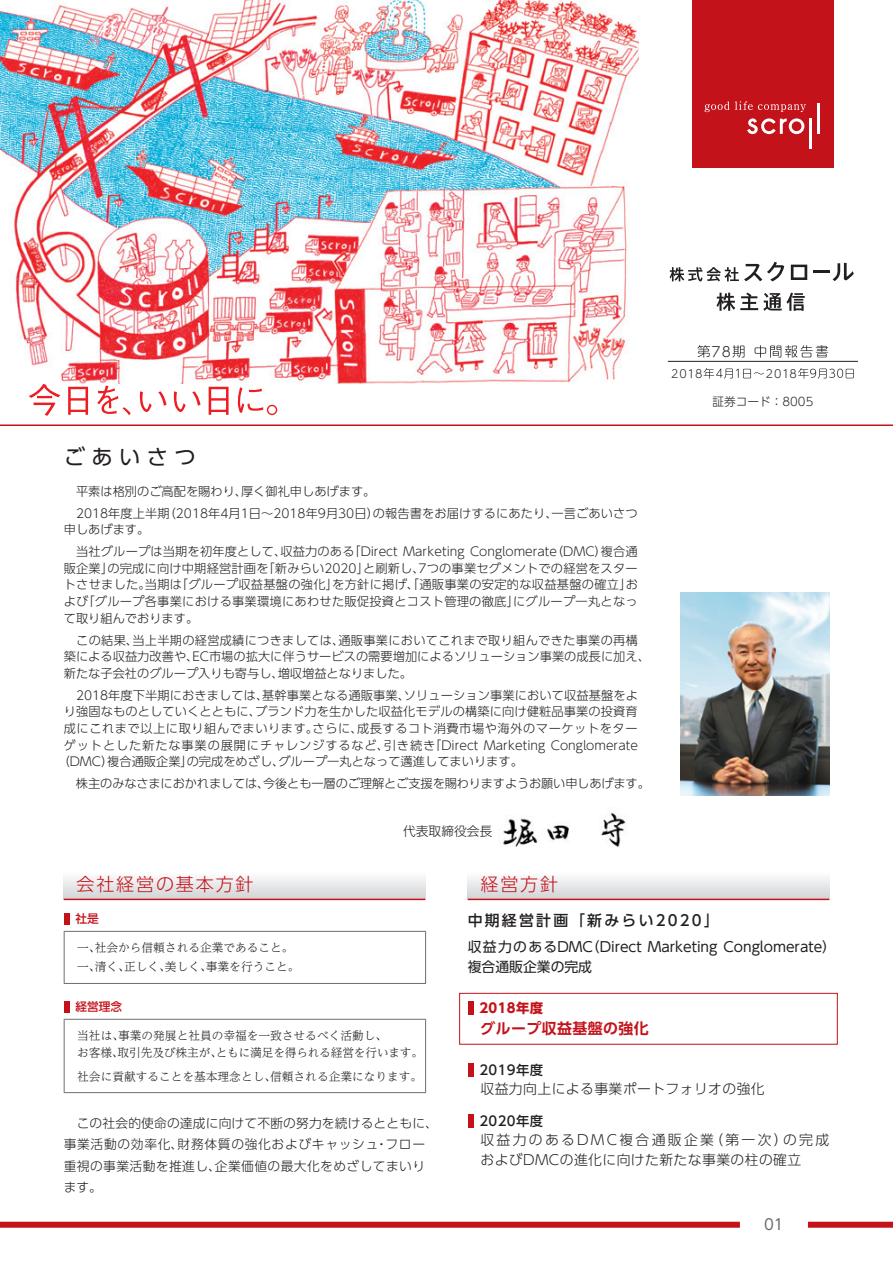
<style>
.page{position:relative;width:893px;height:1263px;background:#fff}
.page>*{position:absolute;margin:0;border:0;box-sizing:border-box;transform-origin:0 0}
.t1{font:21.3px "UD Shin Go Pro";letter-spacing:.3em;color:#231f20}
.t2{font:300 18px "UD Shin Go Pro";letter-spacing:.1em;color:#c4121a}
.t3{font:500 14.85px "UD Shin Go Pro";letter-spacing:.15em;color:#231f20}
.t4{font:700 14.85px "UD Shin Go Pro De";letter-spacing:.03em;color:#c4121a}
.t5{font:14.85px "UD Shin Go Pro";color:#6c6d70}
.t6{font:300 13.8px/19.2px "UD Shin Go Pro";letter-spacing:.03em;color:#231f20}
.t7{font:13.8px/19.2px "UD Shin Go Pro";color:#231f20}
.t8{font:300 13.8px "UD Shin M Go Pro";color:#231f20}
.t9{font:500 13.35px "UD Shin Go Pro";letter-spacing:.03em;color:#231f20}
.t10{font:700 13.35px "UD Shin Go Pro";letter-spacing:.03em;color:#c4121a}
.t11{font:300 12.75px/21.3px "UD Shin Go Pro";letter-spacing:.03em;color:#231f20}
.t12{font:300 12.75px "UD Shin Go Pro";color:#231f20}
.t13{font:300 12.15px/16.6px "UD Shin Go Pro";letter-spacing:.01em;color:#231f20}
.t14{font:300 12.15px "UD Shin Go Pro";letter-spacing:.07em;color:#231f20}
.t15{font:300 12.15px "UD Shin Go Pro";letter-spacing:-.01em;color:#231f20}
.t16{font:300 12.15px "UD Shin Go Pro";letter-spacing:.045em;color:#231f20}
.t17{font:300 11.7px/19.2px "UD Reimin Pro";color:#231f20}
.t18{font:300 11.7px "UD Shin Go Pro";color:#231f20}
.t19{font:500 11.7px "UD Shin Go Pro";color:#c4121a}
.t20{font:300 11.1px "UD Shin M Go Pro";letter-spacing:.06em;color:#231f20}
</style>
<div class="page">
<hr style="left:0;top:424px;width:893px;height:2px;background:#c4121a">
<svg style="left:669px;top:262px;width:115px;height:20px"></svg>
<svg style="left:791px;top:265px;width:16px;height:15px"></svg>
<hr style="left:813px;top:270px;width:17px;height:3px;background:#231f20">
<svg style="left:833px;top:263px;width:21px;height:18px"></svg>
<svg style="left:716px;top:293px;width:89px;height:18px"></svg>
<div style="left:692px;top:0;width:141px;height:168px;background:#c4121a"></div>
<svg style="left:704px;top:101px;width:25px;height:11px"></svg>
<svg style="left:735px;top:101px;width:71px;height:11px"></svg>
<hr style="left:817px;top:104px;width:3px;height:30px;background:#fff">
<hr style="left:809px;top:119px;width:3px;height:30px;background:#fff">
<svg style="left:747px;top:118px;width:57px;height:16px"></svg>
<hr style="left:668px;top:361px;width:190px;height:1px;background:#231f20">
<svg style="left:697px;top:345px;width:13px;height:13px"></svg>
<svg style="left:732px;top:345px;width:12px;height:13px"></svg>
<svg style="left:755px;top:345px;width:73px;height:13px"></svg>
<svg style="left:704px;top:368px;width:60px;height:11px"></svg>
<svg style="left:798px;top:368px;width:56px;height:11px"></svg>
<img style="left:0;top:0;width:638px;height:384px">
<svg style="left:29px;top:384px;width:31px;height:32px"></svg>
<svg style="left:68px;top:387px;width:20px;height:28px"></svg>
<svg style="left:97px;top:386px;width:34px;height:29px"></svg>
<svg style="left:140px;top:391px;width:26px;height:21px"></svg>
<svg style="left:174px;top:391px;width:26px;height:21px"></svg>
<svg style="left:209px;top:387px;width:20px;height:28px"></svg>
<svg style="left:238px;top:387px;width:39px;height:28px"></svg>
<div style="left:0;top:1222px;width:740px;height:6px;background:#c4121a"></div>
<div style="left:808px;top:1222px;width:85px;height:6px;background:#c4121a"></div>
<img style="left:680px;top:592px;width:149px;height:203px">
<img style="left:499px;top:812px;width:127px;height:35px">
<svg style="left:64px;top:878px;width:361px;height:21px"></svg>
<hr style="left:64px;top:899px;width:361px;height:1px;background:#c4121a">
<svg style="left:468px;top:878px;width:361px;height:21px"></svg>
<hr style="left:468px;top:899px;width:361px;height:1px;background:#c4121a">
<div style="left:468px;top:1063px;width:6px;height:13px;background:#c4121a"></div>
<div style="left:468px;top:1114px;width:6px;height:13px;background:#c4121a"></div>
<div style="left:468px;top:1001px;width:6px;height:14px;background:#c4121a"></div>
<div style="left:459px;top:993px;width:379px;height:51px;border:1px solid #c4121a"></div>
<div style="left:64px;top:913px;width:6px;height:11px;background:#c4121a"></div>
<hr style="left:64px;top:931px;width:362px;height:1px;background:#6c6d70">
<hr style="left:64px;top:932px;width:1px;height:51px;background:#6c6d70">
<hr style="left:425px;top:932px;width:1px;height:51px;background:#6c6d70">
<hr style="left:64px;top:983px;width:362px;height:1px;background:#6c6d70">
<div style="left:64px;top:1001px;width:6px;height:11px;background:#c4121a"></div>
<hr style="left:64px;top:1019px;width:362px;height:1px;background:#6c6d70">
<hr style="left:64px;top:1020px;width:1px;height:72px;background:#6c6d70">
<hr style="left:425px;top:1020px;width:1px;height:72px;background:#6c6d70">
<hr style="left:64px;top:1092px;width:362px;height:1px;background:#6c6d70">
<p class="t8" style="left:712px;top:340px;width:21px">78</p>
<p class="t20" style="left:671px;top:364px;width:33px">2018</p>
<p class="t20" style="left:766px;top:364px;width:33px">2018</p>
<h1 class="t1" style="left:64px;top:440px;width:133px">ごあいさつ</h1>
<p class="t13" style="left:64px;top:479px;width:575px;line-height:21.9px">　平素は格別のご高配を賜わり、厚く御礼申しあげます。<br>　2018年度上半期（2018年4月1日～2018年9月30日）の報告書をお届けするにあたり、一言ごあいさつ</p>
<p class="t13" style="left:64px;top:518px;width:575px;line-height:21.9px">申しあげます。<br>　当社グループは当期を初年度として、収益力のある「Direct Marketing Conglomerate（DMC）複合通</p>
<p class="t13" style="left:64px;top:559px;width:576px;text-align:justify">販企業」の完成に向け中期経営計画を「新みらい2020」と刷新し、7つの事業セグメントでの経営をスタートさせました。当期は「グループ収益基盤の強化」を方針に掲げ、「通販事業の安定的な収益基盤の確立」および「グループ各事業における事業環境にあわせた販促投資とコスト管理の徹底」にグループ一丸となって取り組んでおります。</p>
<p class="t13" style="left:64px;top:631px;width:588px">　この結果、当上半期の経営成績につきましては、通販事業においてこれまで取り組んできた事業の再構築による収益力改善や、EC市場の拡大に伴うサービスの需要増加によるソリューション事業の成長に加え、新たな子会社のグループ入りも寄与し、増収増益となりました。</p>
<p class="t13" style="left:64px;top:686px;width:576px">　2018年度下半期におきましては、基幹事業となる通販事業、ソリューション事業において収益基盤をよ</p>
<p class="t13" style="left:64px;top:703px;width:575px">り強固なものとしていくとともに、ブランド力を生かした収益化モデルの構築に向け健粧品事業の投資育</p>
<p class="t16" style="left:64px;top:719px;width:575px">成にこれまで以上に取り組んでまいります。さらに、成長するコト消費市場や海外のマーケットをター</p>
<p class="t14" style="left:64px;top:735px;width:576px">ゲットとした新たな事業の展開にチャレンジするなど、引き続き「Direct Marketing Conglomerate</p>
<p class="t13" style="left:58px;top:753px;width:467px">（DMC）複合通販企業」の完成をめざし、グループ一丸となって邁進してまいります。</p>
<p class="t15" style="left:64px;top:774px;width:588px">　株主のみなさまにおかれましては、今後とも一層のご理解とご支援を賜わりますようお願い申しあげます。</p>
<h2 class="t2" style="left:77px;top:870px;width:179px">会社経営の基本方針</h2>
<p class="t12" style="left:403px;top:821px;width:91px">代表取締役会長</p>
<h2 class="t2" style="left:480px;top:870px;width:79px">経営方針</h2>
<p class="t18" style="left:712px;top:392px;width:103px">証券コード：8005</p>
<p class="t19" style="left:75px;top:909px;width:25px">社是</p>
<p class="t17" style="left:77px;top:938px;width:224px">一、社会から信頼される企業であること。一、清く、正しく、美しく、事業を行うこと。</p>
<p class="t19" style="left:75px;top:997px;width:48px">経営理念</p>
<p class="t17" style="left:77px;top:1027px;width:347px;line-height:17px">当社は、事業の発展と社員の幸福を一致させるべく活動し、<br>お客様、取引先及び株主が、ともに満足を得られる経営を行います。</p>
<p class="t17" style="left:77px;top:1066px;width:346px">社会に貢献することを基本理念とし、信頼される企業になります。</p>
<p class="t11" style="left:64px;top:1112px;width:376px">　この社会的使命の達成に向けて不断の努力を続けるとともに、事業活動の効率化、財務体質の強化およびキャッシュ・フロー重視の事業活動を推進し、企業価値の最大化をめざしてまいります。</p>
<p class="t3" style="left:468px;top:908px;width:253px">中期経営計画 「新みらい2020」</p>
<p class="t7" style="left:468px;top:937px;width:370px">収益力のあるDMC（Direct Marketing Conglomerate）複合通販企業の完成</p>
<p class="t10" style="left:479px;top:997px;width:65px">2018年度</p>
<p class="t4" style="left:480px;top:1016px;width:170px">グループ収益基盤の強化</p>
<p class="t9" style="left:479px;top:1059px;width:65px">2019年度</p>
<p class="t6" style="left:480px;top:1079px;width:286px">収益力向上による事業ポートフォリオの強化</p>
<p class="t9" style="left:479px;top:1110px;width:65px">2020年度</p>
<p class="t6" style="left:480px;top:1130px;width:350px">収益力のあるDMC複合通販企業（第一次）の完成およびDMCの進化に向けた新たな事業の柱の確立</p>
<p class="t5" style="left:764px;top:1213px;width:21px">01</p>
</div>
